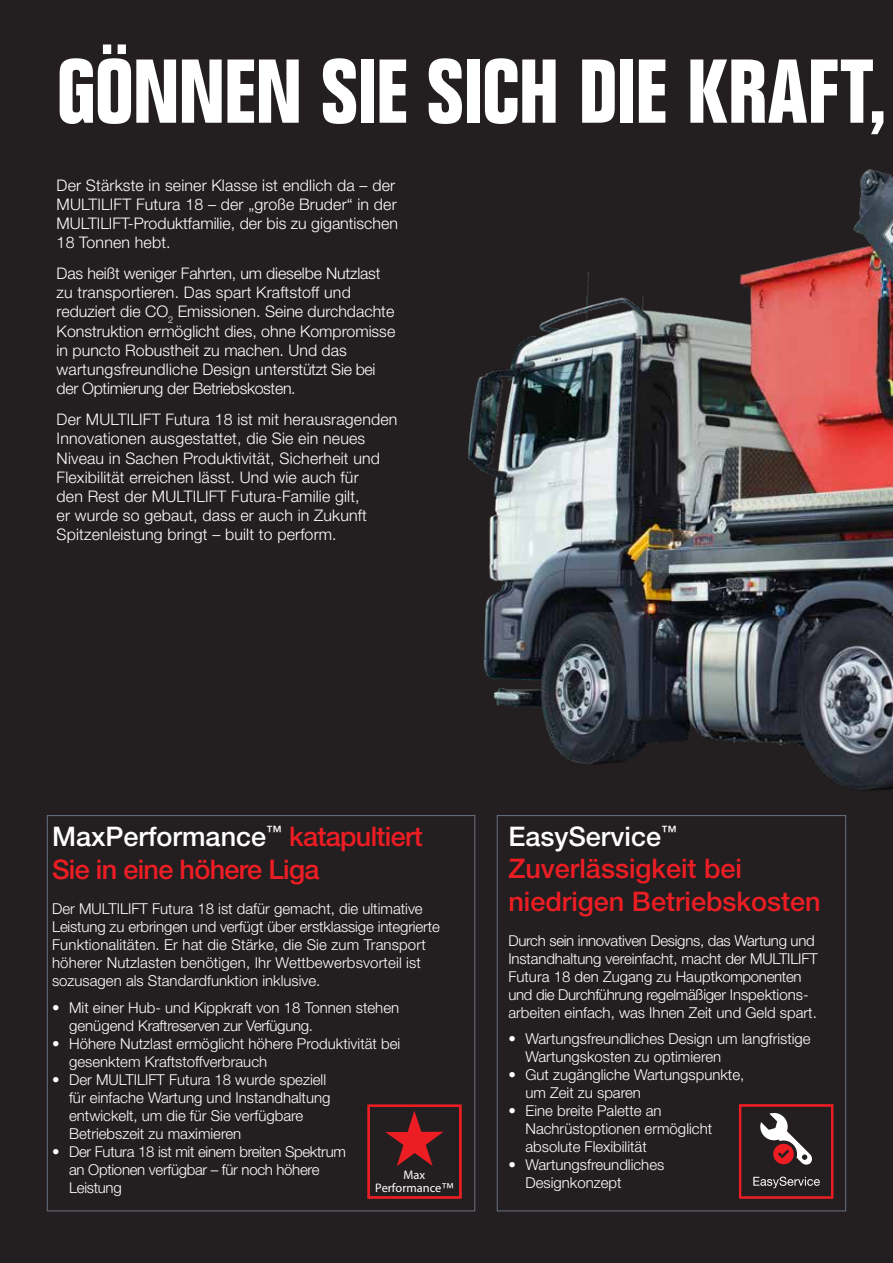
<style>
.page{position:relative;width:893px;height:1263px;background:#231f20}
.page>*{position:absolute;margin:0;border:0;box-sizing:border-box;transform-origin:0 0}
.t1{font:700 condensed 88.5px "Folio Std";letter-spacing:-.015em;color:#fff}
.t2{font:500 27px/32.2px "Helvetica Neue LT Std";color:#ed1d24}
.t3{font:500 27px/33px "Helvetica Neue LT Std";letter-spacing:-.025em;color:#ed1d24}
.t4{font:300 15.9px/19.2px "Helvetica Neue LT Pro";letter-spacing:.01em;color:#fff}
.t5{font:300 15px/18px "Helvetica Neue LT Std";color:#fff}
.t6{font:300 15px/18px "Helvetica Neue LT Std";letter-spacing:-.02em;color:#fff}
.t7{font:12.45px/12.9px "Myriad Pro";color:#fff;text-align:center}
.s1{color:#fff}
.s2{font-family:"Helvetica Neue LT Std"}
</style>
<div class="page">
<img style="left:468px;top:169px;width:425px;height:648px">
<svg style="left:385px;top:1111px;width:59px;height:55px"></svg>
<div style="left:367px;top:1104px;width:95px;height:95px;border:2px solid #ed1d24"></div>
<div style="left:497px;top:815px;width:349px;height:396px;border:1px solid #636c7a"></div>
<svg style="left:753px;top:1112px;width:67px;height:77px"></svg>
<div style="left:739px;top:1104px;width:94px;height:95px;border:2px solid #ed1d24"></div>
<h1 class="t1" style="left:57px;top:43px;width:832px">GÖNNEN SIE SICH DIE KRAFT,</h1>
<p class="t4" style="left:57px;top:175px;width:343px">Der Stärkste in seiner Klasse ist endlich da – der MULTILIFT Futura 18 – der „große Bruder“ in der MULTILIFT-Produktfamilie, der bis zu gigantischen 18 Tonnen hebt.</p>
<p class="t4" style="left:57px;top:264px;width:340px">Das heißt weniger Fahrten, um dieselbe Nutzlast zu transportieren. Das spart Kraftstoff und reduziert die CO<sub>2</sub> Emissionen. Seine durchdachte Konstruktion ermöglicht dies, ohne Kompromisse in puncto Robustheit zu machen. Und das wartungsfreundliche Design unterstützt Sie bei der Optimierung der Betriebskosten.</p>
<p class="t4" style="left:57px;top:410px;width:342px">Der MULTILIFT Futura 18 ist mit herausragenden Innovationen ausgestattet, die Sie ein neues Niveau in Sachen Produktivität, Sicherheit und Flexibilität erreichen lässt. Und wie auch für<br>den Rest der MULTILIFT Futura-Familie gilt,<br>er wurde so gebaut, dass er auch in Zukunft Spitzenleistung bringt – built to perform.</p>
<h2 class="t3" style="left:52px;top:820px;width:372px"><span class="s1">MaxPerformance</span><sup>™</sup> katapultiert<br>Sie in eine höhere Liga</h2>
<p class="t5" style="left:52px;top:899px;width:389px">Der MULTILIFT Futura 18 ist dafür gemacht, die ultimative Leistung zu erbringen und verfügt über erstklassige integrierte Funktionalitäten. Er hat die Stärke, die Sie zum Transport höherer Nutzlasten benötigen, Ihr Wettbewerbsvorteil ist sozusagen als Standardfunktion inklusive.</p>
<p class="t5" style="left:69px;top:998px;width:332px;text-indent:-17px">• Mit einer Hub- und Kippkraft von 18 Tonnen stehen genügend Kraftreserven zur Verfügung.</p>
<p class="t5" style="left:69px;top:1034px;width:333px;text-indent:-17px">• Höhere Nutzlast ermöglicht höhere Produktivität bei gesenktem Kraftstoffverbrauch</p>
<p class="t5" style="left:69px;top:1070px;width:263px;text-indent:-17px">• Der MULTILIFT Futura 18 wurde speziell für einfache Wartung und Instandhaltung entwickelt, um die für Sie verfügbare Betriebszeit zu maximieren</p>
<p class="t6" style="left:69px;top:1142px;width:278px;text-indent:-17px">• Der Futura 18 ist mit einem breiten Spektrum an Optionen verfügbar – für noch höhere<br>Leistung</p>
<p class="t7" style="left:375px;top:1168px;width:80px">Max<br>Performance<span class="s2">™</span></p>
<h2 class="t2" style="left:508px;top:820px;width:314px"><span class="s1">EasyService</span><sup>™<br></sup>Zuverlässigkeit bei niedrigen Betriebskosten</h2>
<p class="t5" style="left:508px;top:931px;width:311px">Durch sein innovativen Designs, das Wartung und Instandhaltung vereinfacht, macht der MULTILIFT Futura 18 den Zugang zu Hauptkomponenten und die Durchführung regelmäßiger Inspektions&shy;arbeiten einfach, was Ihnen Zeit und Geld spart.</p>
<p class="t5" style="left:525px;top:1029px;width:287px;text-indent:-17px">• Wartungsfreundliches Design um langfristige<br>Wartungskosten zu optimieren</p>
<p class="t5" style="left:525px;top:1065px;width:220px;text-indent:-17px">• Gut zugängliche Wartungspunkte, um Zeit zu sparen</p>
<p class="t5" style="left:525px;top:1101px;width:188px;text-indent:-17px">• Eine breite Palette an<br>Nachrüstoptionen ermöglicht absolute Flexibilität</p>
<p class="t5" style="left:525px;top:1155px;width:140px;text-indent:-17px">• Wartungsfreundliches<br>Designkonzept</p>
</div>
